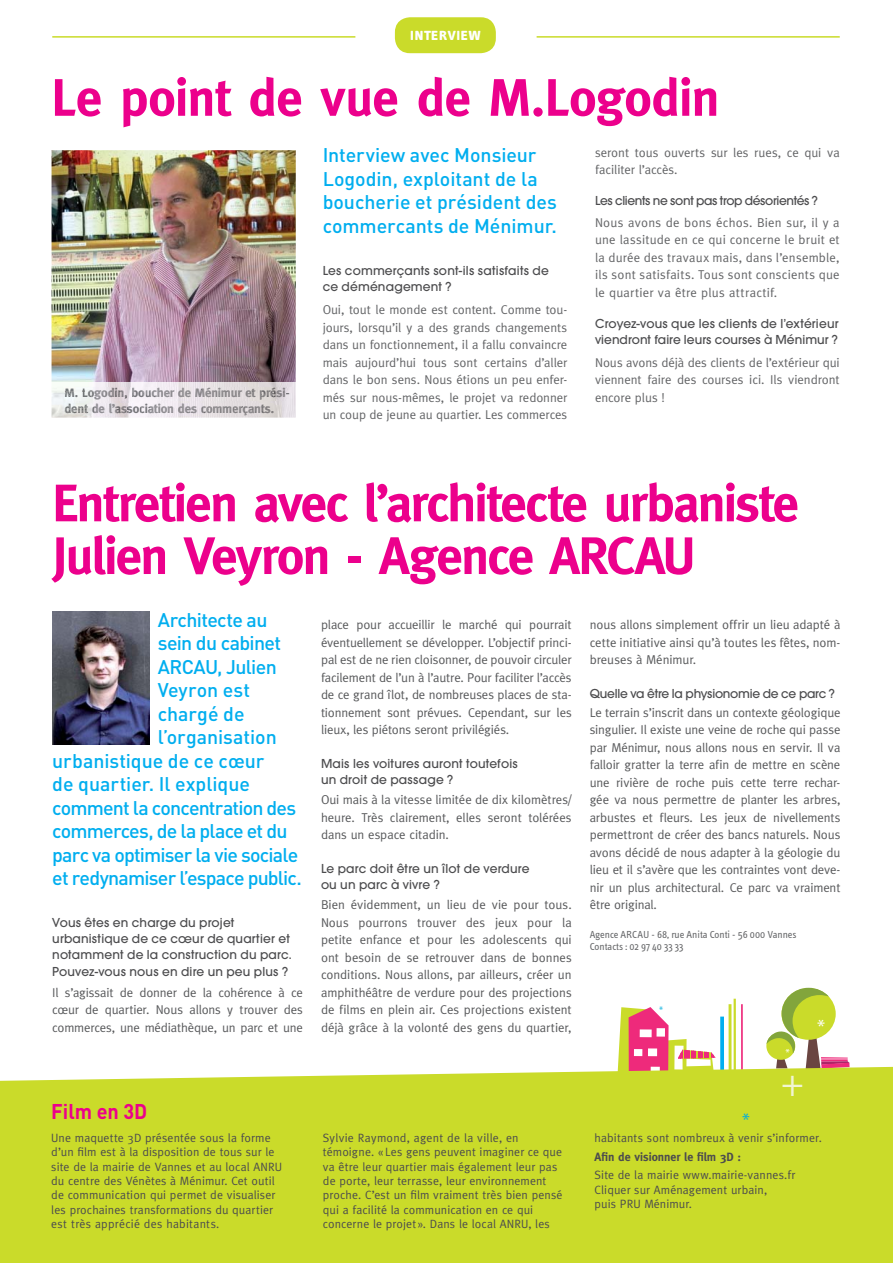
<style>
.page{position:relative;width:893px;height:1263px;background:#fff}
.page>*{position:absolute;margin:0;border:0;box-sizing:border-box;transform-origin:0 0}
.t1{font:700 52.65px/52.7px "Meta";letter-spacing:-.03em;color:#ec008c}
.t2{font:700 21.15px "DIN";color:#ec008c;scale:.94 1}
.t3{font:500 19.65px/23.5px "DIN";letter-spacing:-.005em;color:#00aeef}
.t4{font:500 19.65px "DIN";letter-spacing:-.04em;color:#00aeef}
.t5{font:500 19.65px "DIN";letter-spacing:-.035em;color:#00aeef}
.t6{font:500 19.65px "DIN";letter-spacing:-.045em;color:#00aeef}
.t7{font:500 19.65px "DIN";letter-spacing:-.03em;color:#00aeef}
.t8{font:18px "Info Text Bold Caps";color:#fff}
.t9{font:500 13.5px/16.2px "Avant Garde Gothic Itc T";letter-spacing:.01em;color:#4c4c4e}
.t10{font:500 13.5px "Avant Garde Gothic Itc T";letter-spacing:-.025em;color:#4c4c4e}
.t11{font:500 13.5px "Avant Garde Gothic Itc T";letter-spacing:-.015em;color:#4c4c4e}
.t12{font:12.75px/17.5px "Meta";letter-spacing:-.005em;color:#58595b;text-align:justify}
.t13{font:12.75px/17.5px "Meta";color:#636466;text-align:justify}
.t14{font:700 12.75px/15px "Meta";letter-spacing:-.015em;color:#77777b}
.t15{font:12px/14.2px "Meta";letter-spacing:.01em;color:#4c4c4e}
.t16{font:700 12px "Meta";color:#4c4c4e}
.t17{font:10.5px/12px "Info Text";color:#636466}
.s1{color:#74787b}
.s2{color:#737778}
.s3{color:#747678}
.s4{color:#757479}
.s5{color:#686467}
.s6{color:#706e72}
.s7{color:#76767b}
.s8{color:#717075}
.s9{color:#78777b}
.s10{color:#757579}
.s11{color:#706f73}
.s12{color:#706f72}
.s13{color:#727376}
.s14{color:#727174}
.s15{color:#6b696b}
.s16{color:#6f6d6f}
.s17{color:#615e60}
.s18{color:#666366}
.s19{color:#6f6e72}
.s20{color:#737779}
.s21{color:#717475}
.s22{color:#717373}
.s23{color:#706e74}
.s24{color:#696669}
.s25{color:#666367}
.s26{color:#75757a}
.s27{color:#747478}
.s28{color:#737276}
.s29{color:#737377}
.s30{color:#666365}
.s31{color:#717072}
.s32{color:#625e61}
.s33{color:#696769}
</style>
<div class="page">
<hr style="left:52px;top:36px;width:303px;height:2px;background:#cadb2a">
<hr style="left:537px;top:36px;width:303px;height:2px;background:#cadb2a">
<div style="left:395px;top:17px;width:101px;height:36px;background:#cadb2a;border-radius:15px"></div>
<hr style="left:733px;top:999px;width:3px;height:73px;background:#cadb2a">
<hr style="left:728px;top:1004px;width:3px;height:68px;background:#cadb2a">
<svg style="left:720px;top:1017px;width:4px;height:37px"></svg>
<hr style="left:741px;top:1004px;width:2px;height:67px;background:#ee2a7b">
<svg style="left:1px;top:1054px;width:891px;height:209px;background:#cedd3b"></svg>
<hr style="left:477px;top:1259px;width:10px;height:4px;background:#cadb2a">
<img style="left:52px;top:150px;width:244px;height:232px">
<img style="left:52px;top:382px;width:244px;height:36px">
<img style="left:65px;top:388px;width:220px;height:12px">
<img style="left:65px;top:403px;width:209px;height:12px">
<img style="left:52px;top:612px;width:97px;height:132px">
<svg style="left:617px;top:1007px;width:99px;height:78px"></svg>
<svg style="left:766px;top:988px;width:83px;height:108px"></svg>
<svg style="left:743px;top:1113px;width:6px;height:7px"></svg>
<h3 class="t8" style="left:410px;top:24px;width:73px">interview</h3>
<h1 class="t1" style="left:51px;top:74px;width:670px">Le point de vue de M.Logodin</h1>
<p class="t14" style="left:64px;top:386px;width:227px"><span class="s1">M.</span> <span class="s2">L</span><span class="s3">og</span><span class="s4">od</span><span class="s5">in</span><span class="s6">,</span> <span class="s7">bo</span><span class="s8">uc</span>he<span class="s9">r</span> <span class="s10">de</span> <span class="s11">M</span><span class="s12">én</span><span class="s13">im</span><span class="s14">ur</span> <span class="s15">e</span><span class="s16">t</span> <span class="s17">pr</span><span class="s18">és</span><span class="s19">i&shy;</span><span class="s20">de</span><span class="s21">nt</span> <span class="s22">d</span><span class="s23">e</span> <span class="s11">l’</span><span class="s24">as</span><span class="s25">s</span><span class="s7">o</span><span class="s26">ciat</span>io<span class="s9">n</span> <span class="s27">de</span><span class="s28">s</span> <span class="s29">co</span><span class="s30">mm</span><span class="s31">er</span><span class="s32">ça</span><span class="s33">nts.</span></p>
<h3 class="t3" style="left:323px;top:146px;width:236px">Interview avec Monsieur<br>Logodin, exploitant de la boucherie et président des commercants de Ménimur.</h3>
<p class="t9" style="left:323px;top:263px;width:228px">Les commerçants sont-ils satisfaits de ce déménagement ?</p>
<p class="t13" style="left:323px;top:302px;width:246px">Oui, tout le monde est content. Comme tou&shy;jours, lorsqu’il y a des grands changements dans un fonctionnement, il a fallu convaincre mais aujourd’hui tous sont certains d’aller dans le bon sens. Nous étions un peu enfer&shy;més sur nous-mêmes, le projet va redonner un coup de jeune au quartier. Les commerces</p>
<p class="t13" style="left:595px;top:144px;width:246px">seront tous ouverts sur les rues, ce qui va faciliter l’accès.</p>
<p class="t10" style="left:595px;top:196px;width:224px">Les clients ne sont pas trop désorientés ?</p>
<p class="t13" style="left:595px;top:214px;width:246px">Nous avons de bons échos. Bien sur, il y a une lassitude en ce qui concerne le bruit et la durée des travaux mais, dans l’ensemble, ils sont satisfaits. Tous sont conscients que le quartier va être plus attractif.</p>
<p class="t9" style="left:595px;top:316px;width:245px">Croyez-vous que les clients de l’extérieur viendront faire leurs courses à Ménimur ?</p>
<p class="t13" style="left:595px;top:355px;width:246px">Nous avons déjà des clients de l’extérieur qui viennent faire des courses ici. Ils viendront encore plus !</p>
<h1 class="t1" style="left:52px;top:479px;width:748px">Entretien avec l’architecte urbaniste<br>Julien Veyron - Agence ARCAU</h1>
<h3 class="t7" style="left:158px;top:613px;width:111px">Architecte au</h3>
<h3 class="t5" style="left:158px;top:636px;width:125px">sein du cabinet</h3>
<h3 class="t5" style="left:158px;top:660px;width:121px">ARCAU, Julien</h3>
<h3 class="t3" style="left:158px;top:681px;width:94px">Veyron est</h3>
<h3 class="t3" style="left:158px;top:704px;width:88px">chargé de</h3>
<h3 class="t3" style="left:158px;top:728px;width:121px">l’organisation</h3>
<h3 class="t3" style="left:52px;top:751px;width:214px">urbanistique de ce cœur</h3>
<h3 class="t3" style="left:52px;top:775px;width:199px">de quartier. Il explique</h3>
<h3 class="t6" style="left:52px;top:801px;width:245px">comment la concentration des</h3>
<h3 class="t4" style="left:52px;top:824px;width:237px">commerces, de la place et du</h3>
<h3 class="t4" style="left:52px;top:847px;width:247px">parc va optimiser la vie sociale</h3>
<h3 class="t4" style="left:52px;top:871px;width:251px">et redynamiser l’espace public.</h3>
<p class="t9" style="left:52px;top:915px;width:241px">Vous êtes en charge du projet urbanistique de ce cœur de quartier et notamment de la construction du parc.<br>Pouvez-vous nous en dire un peu plus ?</p>
<p class="t12" style="left:52px;top:985px;width:252px">Il s’agissait de donner de la cohérence à ce cœur de quartier. Nous allons y trouver des commerces, une médiathèque, un parc et une</p>
<p class="t12" style="left:321px;top:617px;width:252px">place pour accueillir le marché qui pourrait éventuellement se développer. L’objectif princi&shy;pal est de ne rien cloisonner, de pouvoir circuler facilement de l’un à l’autre. Pour faciliter l’accès de ce grand îlot, de nombreuses places de sta&shy;tionnement sont prévues. Cependant, sur les lieux, les piétons seront privilégiés.</p>
<p class="t9" style="left:321px;top:756px;width:198px">Mais les voitures auront toutefois un droit de passage ?</p>
<p class="t12" style="left:321px;top:792px;width:252px">Oui mais à la vitesse limitée de dix kilomètres/ heure. Très clairement, elles seront tolérées dans un espace citadin.</p>
<p class="t9" style="left:321px;top:861px;width:210px">Le parc doit être un îlot de verdure ou un parc à vivre ?</p>
<p class="t12" style="left:321px;top:897px;width:252px">Bien évidemment, un lieu de vie pour tous.<br>Nous pourrons trouver des jeux pour la petite enfance et pour les adolescents qui ont besoin de se retrouver dans de bonnes conditions. Nous allons, par ailleurs, créer un amphithéâtre de verdure pour des projections de films en plein air. Ces projections existent déjà grâce à la volonté des gens du quartier,</p>
<p class="t12" style="left:590px;top:617px;width:252px">nous allons simplement offrir un lieu adapté à cette initiative ainsi qu’à toutes les fêtes, nom&shy;breuses à Ménimur.</p>
<p class="t11" style="left:590px;top:688px;width:247px">Quelle va être la physionomie de ce parc ?</p>
<p class="t12" style="left:590px;top:705px;width:252px">Le terrain s’inscrit dans un contexte géologique singulier. Il existe une veine de roche qui passe par Ménimur, nous allons nous en servir. Il va falloir gratter la terre afin de mettre en scène une rivière de roche puis cette terre rechar&shy;gée va nous permettre de planter les arbres, arbustes et fleurs. Les jeux de nivellements permettront de créer des bancs naturels. Nous avons décidé de nous adapter à la géologie du lieu et il s’avère que les contraintes vont deve&shy;nir un plus architectural. Ce parc va vraiment être original.</p>
<p class="t17" style="left:590px;top:930px;width:208px">Agence ARCAU - 68, rue Anita Conti - 56 000 Vannes<br>Contacts : 02 97 40 33 33</p>
<h2 class="t2" style="left:51px;top:1098px;width:104px">Film en 3D</h2>
<p class="t15" style="left:51px;top:1132px;width:232px">Une maquette 3D présentée sous la forme d’un film est à la disposition de tous sur le site de la mairie de Vannes et au local ANRU du centre des Vénètes à Ménimur. Cet outil de communication qui permet de visualiser les prochaines transformations du quartier est très apprécié des habitants.</p>
<p class="t15" style="left:323px;top:1132px;width:241px">Sylvie Raymond, agent de la ville, en témoigne. « Les gens peuvent imaginer ce que va être leur quartier mais également leur pas de porte, leur terrasse, leur environnement proche. C’est un film vraiment très bien pensé qui a facilité la communication en ce qui concerne le projet ». Dans le local ANRU, les</p>
<p class="t15" style="left:594px;top:1132px;width:229px">habitants sont nombreux à venir s’informer.</p>
<p class="t16" style="left:594px;top:1151px;width:148px">Afin de visionner le film 3D :</p>
<p class="t15" style="left:594px;top:1169px;width:202px">Site de la mairie www.mairie-vannes.fr<br>Cliquer sur Aménagement urbain,<br>puis PRU Ménimur.</p>
</div>
